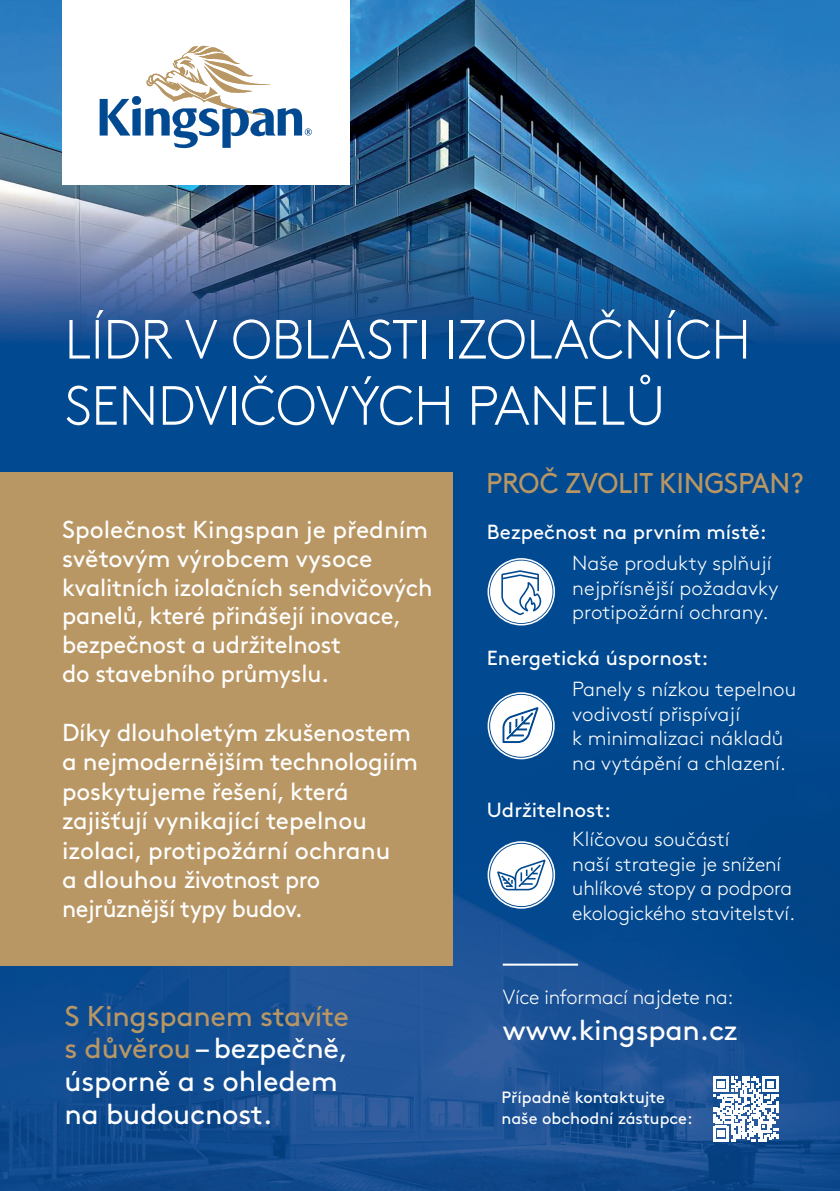
<style>
.page{position:relative;width:840px;height:1191px;background:#fff}
.page>*{position:absolute;margin:0;border:0;box-sizing:border-box;transform-origin:0 0}
.t1{font:300 55.2px/66.2px "Brown Pro";color:#fff;scale:.95 1}
.t2{font:28.6px/32.6px "Brown Pro";letter-spacing:-.01em;color:#fff}
.t3{font:28.6px "Brown Pro";color:#b99764;scale:.95 1}
.t4{font:24.6px/29.4px "Brown Pro";letter-spacing:-.01em;color:#fff}
.t5{font:300 20.4px/24.6px "Brown Pro";color:#fff}
.t6{font:20.4px "Brown Pro";color:#fff}
.t7{font:16.4px/20.4px "Brown Pro";color:#fff}
.s1{color:#b99764}
</style>
<div class="page">
<div style="left:0;top:0;width:839px;height:1191px;background:#014990"></div>
<img style="left:0;top:723px;width:839px;height:468px">
<img style="left:0;top:0;width:839px;height:491px">
<svg style="left:487px;top:841px;width:67px;height:67px"></svg>
<svg style="left:487px;top:558px;width:67px;height:67px"></svg>
<svg style="left:487px;top:692px;width:67px;height:67px"></svg>
<div style="left:0;top:472px;width:452px;height:493px;background:#b99764"></div>
<div style="left:62px;top:0;width:287px;height:184px;background:#fff"></div>
<svg style="left:100px;top:46px;width:211px;height:102px"></svg>
<hr style="left:502px;top:963px;width:75px;height:2px;background:#fff">
<svg style="left:712px;top:1076px;width:65px;height:65px;background:#b1c4db"></svg>
<p class="t1" style="left:65px;top:302px;width:723px">LÍDR V OBLASTI IZOLAČNÍCH<br>SENDVIČOVÝCH PANELŮ</p>
<p class="t4" style="left:62px;top:513px;width:371px;line-height:28.8px">Společnost Kingspan je předním světovým výrobcem vysoce kvalitních izolačních sendvičových panelů, které přinášejí inovace, bezpečnost a udržitelnost<br>do stavebního průmyslu.</p>
<p class="t4" style="left:62px;top:715px;width:357px">Díky dlouholetým zkušenostem a nejmodernějším technologiím poskytujeme řešení, která zajišťují vynikající tepelnou izolaci, protipožární ochranu<br>a dlouhou životnost pro nejrůznější typy budov.</p>
<p class="t2" style="left:64px;top:997px;width:286px"><span class="s1">S Kingspanem stavíte s důvěrou</span> – bezpečně, úsporně a s ohledem na budoucnost.</p>
<p class="t3" style="left:486px;top:461px;width:335px">PROČ ZVOLIT KINGSPAN?</p>
<p class="t6" style="left:486px;top:516px;width:281px">Bezpečnost na prvním místě:</p>
<p class="t5" style="left:572px;top:549px;width:207px">Naše produkty splňují nejpřísnější požadavky protipožární ochrany.</p>
<p class="t6" style="left:486px;top:643px;width:223px">Energetická úspornost:</p>
<p class="t5" style="left:572px;top:675px;width:225px">Panely s nízkou tepelnou vodivostí přispívají<br>k minimalizaci nákladů na vytápění a chlazení.</p>
<p class="t6" style="left:486px;top:794px;width:126px">Udržitelnost:</p>
<p class="t5" style="left:572px;top:825px;width:224px">Klíčovou součástí<br>naší strategie je snížení uhlíkové stopy a podpora ekologického stavitelství.</p>
<p class="t5" style="left:502px;top:982px;width:232px">Více informací najdete na:</p>
<p class="t2" style="left:502px;top:1011px;width:236px">www.kingspan.cz</p>
<p class="t7" style="left:501px;top:1086px;width:193px">Případně kontaktujte naše obchodní zástupce:</p>
</div>
